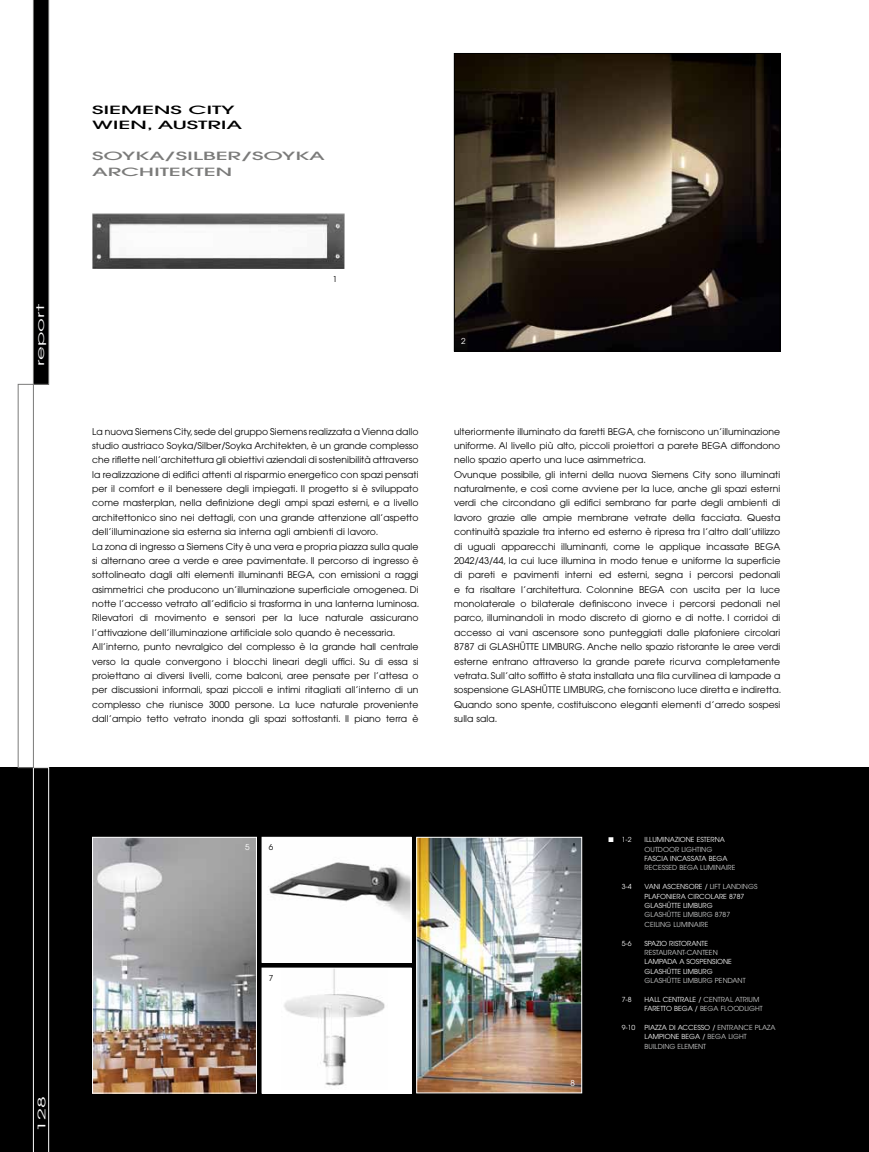
<style>
.page{position:relative;width:869px;height:1152px;background:#fff}
.page>*{position:absolute;margin:0;border:0;box-sizing:border-box;transform-origin:0 0}
.t1{font:500 11.25px/15.6px "Avant Garde";letter-spacing:-.01em;color:#7b7b7a;scale:2.04 1}
.t2{font:500 11.25px/15.6px "Avant Garde";letter-spacing:-.01em;color:#000;scale:2.04 1}
.t3{font:10.38px "Avant Garde";color:#fff;scale:2.04 1}
.t4{font:9.25px/14.4px "Avant Garde";letter-spacing:.005em;color:#000}
.t5{font:8.12px "Avant Garde";color:#000}
.t6{font:8.12px "Avant Garde";color:#fff}
.t7{font:6.88px "Avant Garde";color:#fff}
.t8{font:6.88px/9.4px "Avant Garde";color:#cfd0d0}
.s1{color:#fff}
.s2{color:#cfd0d0}
</style>
<div class="page">
<div style="left:0;top:768px;width:868px;height:384px;background:#000"></div>
<svg style="left:33px;top:767px;width:16px;height:385px"></svg>
<svg style="left:33px;top:0;width:16px;height:385px;background:#0d0d0d"></svg>
<div style="left:18px;top:384px;width:16px;height:384px;border:1px solid #7b7b7a"></div>
<img style="left:418px;top:839px;width:161px;height:252px">
<div style="left:416px;top:837px;width:165px;height:256px;border:1px solid #fff"></div>
<div style="left:262px;top:968px;width:149px;height:125px;background:#fff"></div>
<img style="left:284px;top:969px;width:101px;height:117px">
<div style="left:261px;top:967px;width:150px;height:126px;border:1px solid #fff"></div>
<img style="left:263px;top:839px;width:146px;height:121px">
<div style="left:261px;top:837px;width:150px;height:125px;border:1px solid #fff"></div>
<img style="left:456px;top:55px;width:322px;height:294px">
<div style="left:454px;top:53px;width:326px;height:298px;border:1px solid #000"></div>
<img style="left:92px;top:213px;width:252px;height:56px">
<img style="left:94px;top:839px;width:161px;height:252px">
<div style="left:92px;top:837px;width:165px;height:256px;border:1px solid #fff"></div>
<p class="t3" style="left:34px;top:366px;width:32px;rotate:-90deg">report</p>
<p class="t3" style="left:35px;top:1131px;width:19px;rotate:-90deg">128</p>
<p class="t2" style="left:92px;top:102px;width:75px">SIEMENS CITY<br>WIEN, AUSTRIA</p>
<p class="t1" style="left:92px;top:148px;width:115px">SOYKA/SILBER/SOYKA<br>ARCHITEKTEN</p>
<p class="t5" style="left:332px;top:274px;width:6px">1</p>
<p class="t6" style="left:461px;top:336px;width:6px">2</p>
<p class="t4" style="left:92px;top:424px;width:328px">La nuova Siemens City, sede del gruppo Siemens realizzata a Vienna dallo studio austriaco Soyka/Silber/Soyka Architekten, è un grande complesso che riflette nell’architettura gli obiettivi aziendali di sostenibilità attraverso la realizzazione di edifici attenti al risparmio energetico con spazi pensati per il comfort e il benessere degli impiegati. Il progetto si è sviluppato come masterplan, nella definizione degli ampi spazi esterni, e a livello architettonico sino nei dettagli, con una grande attenzione all’aspetto dell’illuminazione sia esterna sia interna agli ambienti di lavoro.<br>La zona di ingresso a Siemens City è una vera e propria piazza sulla quale si alternano aree a verde e aree pavimentate. Il percorso di ingresso è sottolineato dagli alti elementi illuminanti Bega, con emissioni a raggi asimmetrici che producono un’illuminazione superficiale omogenea. Di notte l’accesso vetrato all’edificio si trasforma in una lanterna luminosa.<br>Rilevatori di movimento e sensori per la luce naturale assicurano l’attivazione dell’illuminazione artificiale solo quando è necessaria.<br>All’interno, punto nevralgico del complesso è la grande hall centrale verso la quale convergono i blocchi lineari degli uffici. Su di essa si proiettano ai diversi livelli, come balconi, aree pensate per l’attesa o per discussioni informali, spazi piccoli e intimi ritagliati all’interno di un complesso che riunisce 3000 persone. La luce naturale proveniente dall’ampio tetto vetrato inonda gli spazi sottostanti. Il piano terra è</p>
<p class="t4" style="left:454px;top:424px;width:328px">ulteriormente illuminato da faretti Bega, che forniscono un’illuminazione uniforme. Al livello più alto, piccoli proiettori a parete Bega diffondono nello spazio aperto una luce asimmetrica.<br>Ovunque possibile, gli interni della nuova Siemens City sono illuminati naturalmente, e così come avviene per la luce, anche gli spazi esterni verdi che circondano gli edifici sembrano far parte degli ambienti di lavoro grazie alle ampie membrane vetrate della facciata. Questa continuità spaziale tra interno ed esterno è ripresa tra l’altro dall’utilizzo di uguali apparecchi illuminanti, come le applique incassate Bega 2042/43/44, la cui luce illumina in modo tenue e uniforme la superficie di pareti e pavimenti interni ed esterni, segna i percorsi pedonali e fa risaltare l’architettura. Colonnine Bega con uscita per la luce monolaterale o bilaterale definiscono invece i percorsi pedonali nel parco, illuminandoli in modo discreto di giorno e di notte. I corridoi di accesso ai vani ascensore sono punteggiati dalle plafoniere circolari 8787 di Glas</p>
<p class="t4" style="left:454px;top:639px;width:328px;text-align:justify;text-indent:59px">hütte Limburg. Anche nello spazio ristorante le aree verdi esterne entrano attraverso la grande parete ricurva completamente vetrata. Sull’alto soffitto è stata installata una fila curvilinea di lampade a sospensione Glas</p>
<p class="t4" style="left:454px;top:683px;width:328px;text-align:justify;text-indent:82px">hütte Limburg, che forniscono luce diretta e indiretta.<br>Quando sono spente, costituiscono eleganti elementi d’arredo sospesi sulla sala.</p>
<p class="t6" style="left:245px;top:842px;width:6px">5</p>
<p class="t5" style="left:269px;top:842px;width:6px">6</p>
<p class="t5" style="left:269px;top:973px;width:6px">7</p>
<p class="t6" style="left:570px;top:1078px;width:6px">8</p>
<p class="t7" style="left:608px;top:835px;width:25px">■ 1-2</p>
<p class="t7" style="left:644px;top:835px;width:81px">Illuminazione esterna</p>
<p class="t8" style="left:608px;top:844px;width:15px">o</p>
<p class="t8" style="left:650px;top:844px;width:14px">utdoor</p>
<p class="t8" style="left:681px;top:844px;width:32px">lighting</p>
<p class="t7" style="left:644px;top:854px;width:8px">Fascia</p>
<p class="t7" style="left:670px;top:854px;width:13px">incassa</p>
<p class="t7" style="left:698px;top:854px;width:30px">ta BEGA</p>
<p class="t8" style="left:644px;top:863px;width:92px">Recessed BEGA luminaire</p>
<p class="t7" style="left:621px;top:882px;width:11px">3-4</p>
<p class="t7" style="left:644px;top:882px;width:24px">Vani asc</p>
<p class="t7" style="left:676px;top:882px;width:15px">ensor</p>
<p class="t8" style="left:698px;top:882px;width:59px"><span class="s1">e /</span> lift landi ngs</p>
<p class="t7" style="left:644px;top:892px;width:10px">Plafo</p>
<p class="t7" style="left:666px;top:892px;width:28px">niera circolar</p>
<p class="t7" style="left:723px;top:892px;width:23px">e 8787</p>
<p class="t7" style="left:608px;top:901px;width:10px">Glas</p>
<p class="t7" style="left:662px;top:901px;width:52px">hütte Limburg</p>
<p class="t8" style="left:644px;top:910px;width:6px">Glas</p>
<p class="t8" style="left:644px;top:910px;width:87px;text-indent:18px">hütte Limburg 8787<br>Ceiling Luminaire</p>
<p class="t7" style="left:621px;top:939px;width:11px">5-6</p>
<p class="t7" style="left:644px;top:939px;width:43px">Spazio ristora</p>
<p class="t7" style="left:696px;top:939px;width:13px">nte</p>
<p class="t8" style="left:644px;top:947px;width:75px">Restaurant-canteen</p>
<p class="t7" style="left:644px;top:957px;width:20px">Lampada</p>
<p class="t7" style="left:679px;top:957px;width:13px">a sosp</p>
<p class="t7" style="left:703px;top:957px;width:30px">ensione</p>
<p class="t7" style="left:608px;top:967px;width:10px">Glas</p>
<p class="t7" style="left:662px;top:967px;width:52px">hütte Limburg</p>
<p class="t8" style="left:644px;top:975px;width:6px">Glas</p>
<p class="t8" style="left:662px;top:975px;width:85px">hütte Limburg pendant</p>
<p class="t7" style="left:621px;top:995px;width:17px">7-8 Hall</p>
<p class="t7" style="left:662px;top:995px;width:63px">centrale / <span class="s2">Central</span></p>
<p class="t8" style="left:734px;top:994px;width:26px">atri um</p>
<p class="t7" style="left:644px;top:1004px;width:82px">Far etto BEGA / <span class="s2">BEGA floodli</span></p>
<p class="t8" style="left:748px;top:1004px;width:15px">ght</p>
<p class="t7" style="left:621px;top:1023px;width:15px">9-10</p>
<p class="t7" style="left:644px;top:1023px;width:40px">Piazza di acc</p>
<p class="t7" style="left:693px;top:1023px;width:9px">esso</p>
<p class="t8" style="left:644px;top:1022px;width:132px;text-indent:68px"><span class="s1">/</span> Entrance plaza<br><span class="s1">Lampione BEGA /</span> BEGA Light</p>
<p class="t8" style="left:608px;top:1041px;width:15px">b</p>
<p class="t8" style="left:648px;top:1041px;width:9px">uildi</p>
<p class="t8" style="left:664px;top:1041px;width:43px">ng element</p>
</div>
